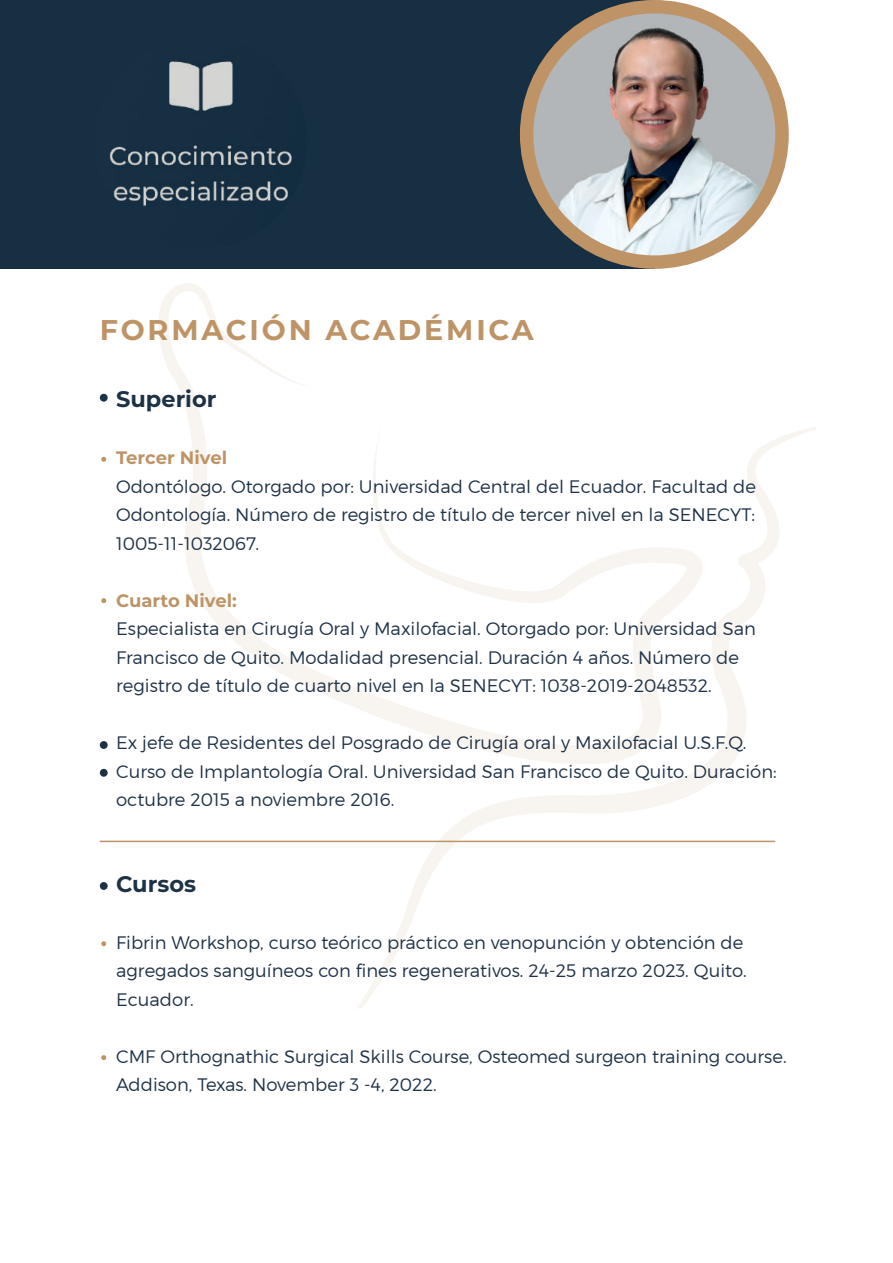
<style>
.page{position:relative;width:893px;height:1263px;background:#fff}
.page>*{position:absolute;margin:0;border:0;box-sizing:border-box;transform-origin:0 0}
.t1{font:700 28.5px "Montserrat";letter-spacing:.1em;color:#be9467}
.t2{font:700 22.5px "Montserrat";color:#1e3246}
.t3{font:300 18px/28.5px "Montserrat";color:#1e3246}
.t4{font:700 18px "Montserrat";color:#be9467}
</style>
<div class="page">
<div style="left:100px;top:394px;width:8px;height:8px;background:#1e3246;border-radius:50%"></div>
<div style="left:100px;top:741px;width:8px;height:8px;background:#1e3246;border-radius:50%"></div>
<div style="left:100px;top:882px;width:8px;height:8px;background:#1e3246;border-radius:50%"></div>
<div style="left:100px;top:769px;width:8px;height:8px;background:#1e3246;border-radius:50%"></div>
<svg style="left:101px;top:457px;width:5px;height:5px"></svg>
<svg style="left:101px;top:598px;width:5px;height:5px"></svg>
<svg style="left:101px;top:941px;width:5px;height:5px"></svg>
<svg style="left:101px;top:1055px;width:5px;height:5px"></svg>
<hr style="left:100px;top:841px;width:675px;height:1px;background:#be9467">
<svg style="left:158px;top:283px;width:198px;height:425px"></svg>
<svg style="left:356px;top:427px;width:460px;height:581px"></svg>
<div style="left:0;top:0;width:654px;height:269px;background:#162f42"></div>
<div style="left:520px;top:0;width:269px;height:269px;background:#be9467;border-radius:50%"></div>
<img style="left:533px;top:13px;width:242px;height:242px;border-radius:121px">
<img style="left:95px;top:36px;width:212px;height:213px;border-radius:106px">
<h1 class="t1" style="left:100px;top:309px;width:435px">FORMACIÓN ACADÉMICA</h1>
<p class="t2" style="left:116px;top:383px;width:102px">Superior</p>
<p class="t4" style="left:116px;top:445px;width:113px">Tercer Nivel</p>
<p class="t3" style="left:116px;top:472px;width:641px;text-align:justify">Odontólogo. Otorgado por: Universidad Central del Ecuador. Facultad de Odontología. Número de registro de título de tercer nivel en la SENECYT:<br>1005-11-1032067.</p>
<p class="t4" style="left:116px;top:587px;width:122px">Cuarto Nivel:</p>
<p class="t3" style="left:116px;top:614px;width:641px">Especialista en Cirugía Oral y Maxilofacial. Otorgado por: Universidad San<br>Francisco de Quito. Modalidad presencial. Duración 4 años. Número de registro de título de cuarto nivel en la SENECYT: 1038-2019-2048532.</p>
<p class="t3" style="left:116px;top:728px;width:662px">Ex jefe de Residentes del Posgrado de Cirugía oral y Maxilofacial U.S.F.Q.<br>Curso de Implantología Oral. Universidad San Francisco de Quito. Duración: octubre 2015 a noviembre 2016.</p>
<p class="t2" style="left:116px;top:868px;width:81px">Cursos</p>
<p class="t3" style="left:116px;top:928px;width:632px">Fibrin Workshop, curso teórico práctico en venopunción y obtención de agregados sanguíneos con fines regenerativos. 24-25 marzo 2023. Quito.<br>Ecuador.</p>
<p class="t3" style="left:116px;top:1042px;width:672px">CMF Orthognathic Surgical Skills Course, Osteomed surgeon training course.<br>Addison, Texas. November 3 -4, 2022.</p>
</div>
